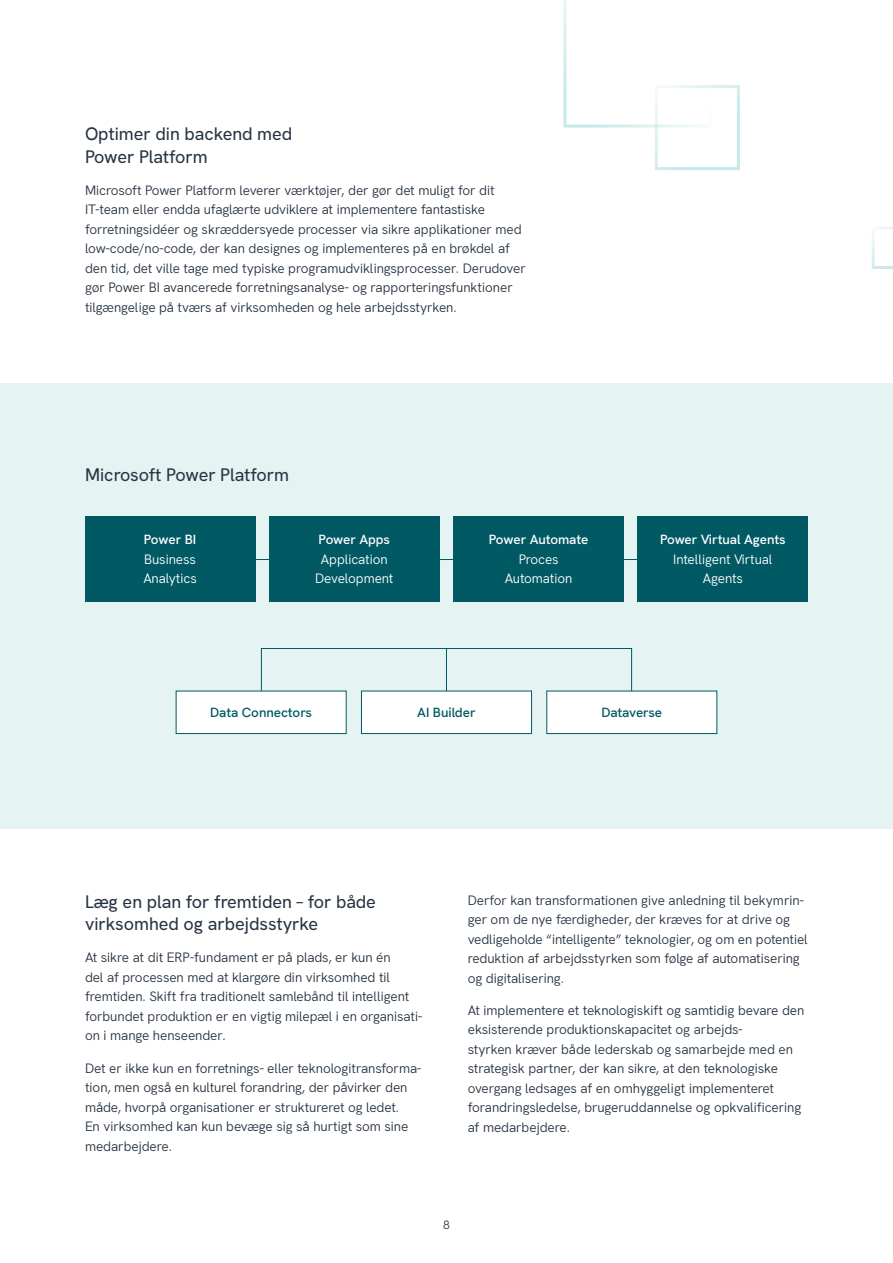
<style>
.page{position:relative;width:893px;height:1263px;background:#fff}
.page>*{position:absolute;margin:0;border:0;box-sizing:border-box;transform-origin:0 0}
.t1{font:500 18px/22.5px "Hanken Grotesk";letter-spacing:-.005em;color:#273442}
.t2{font:13.5px/19.5px "Hanken Grotesk";letter-spacing:-.005em;color:#273442}
.t3{font:13.5px/19.5px "Hanken Grotesk";letter-spacing:-.01em;color:#fff;text-align:center}
.t4{font:600 13.5px "Hanken Grotesk";letter-spacing:-.01em;color:#fff}
.t5{font:600 13.5px "Hanken Grotesk";letter-spacing:-.01em;color:#005963}
.t6{font:12px "Hanken Grotesk";color:#273442}
</style>
<div class="page">
<div style="left:0;top:383px;width:893px;height:445px;background:#e5f4f3"></div>
<hr style="left:248px;top:559px;width:394px;height:1px;background:#005963">
<div style="left:261px;top:648px;width:371px;height:43px;border:1px solid #005963"></div>
<hr style="left:446px;top:648px;width:1px;height:44px;background:#005963">
<svg style="left:563px;top:0;width:140px;height:128px"></svg>
<div style="left:655px;top:85px;width:85px;height:85px;border:3px solid #c2e6e6"></div>
<svg style="left:872px;top:226px;width:21px;height:43px"></svg>
<div style="left:85px;top:517px;width:170px;height:85px;background:#005963"></div>
<div style="left:269px;top:517px;width:170px;height:85px;background:#005963"></div>
<div style="left:454px;top:517px;width:170px;height:85px;background:#005963"></div>
<div style="left:638px;top:517px;width:170px;height:85px;background:#005963"></div>
<div style="left:176px;top:691px;width:170px;height:42px;background:#fff"></div>
<div style="left:176px;top:691px;width:170px;height:43px;border:1px solid #005963"></div>
<div style="left:361px;top:691px;width:170px;height:42px;background:#fff"></div>
<div style="left:361px;top:691px;width:171px;height:43px;border:1px solid #005963"></div>
<div style="left:547px;top:691px;width:170px;height:42px;background:#fff"></div>
<div style="left:546px;top:691px;width:171px;height:43px;border:1px solid #005963"></div>
<h1 class="t1" style="left:85px;top:121px;width:209px">Optimer din backend med<br>Power Platform</h1>
<p class="t2" style="left:85px;top:179px;width:442px">Microsoft Power Platform leverer værktøjer, der gør det muligt for dit IT-team eller endda ufaglærte udviklere at implementere fantastiske forretningsidéer og skræddersyede processer via sikre applikationer med low-code/no-code, der kan designes og implementeres på en brøkdel af den tid, det ville tage med typiske programudviklingsprocesser. Derudover gør Power BI avancerede forretningsanalyse- og rapporteringsfunktioner tilgængelige på tværs af virksomheden og hele arbejdsstyrken.</p>
<h1 class="t1" style="left:85px;top:462px;width:205px">Microsoft Power Platform</h1>
<p class="t4" style="left:144px;top:529px;width:54px">Power BI</p>
<p class="t3" style="left:143px;top:548px;width:55px;text-align:left">Business<br>Analytics</p>
<p class="t4" style="left:319px;top:529px;width:73px">Power Apps</p>
<p class="t3" style="left:315px;top:548px;width:80px">Application<br>Development</p>
<p class="t4" style="left:489px;top:529px;width:101px">Power Automate</p>
<p class="t3" style="left:505px;top:548px;width:69px">Proces<br>Automation</p>
<p class="t4" style="left:660px;top:529px;width:127px">Power Virtual Agents</p>
<p class="t3" style="left:673px;top:548px;width:101px">Intelligent Virtual<br>Agents</p>
<p class="t5" style="left:210px;top:702px;width:103px">Data Connectors</p>
<p class="t5" style="left:417px;top:702px;width:60px">AI Builder</p>
<p class="t5" style="left:601px;top:702px;width:62px">Dataverse</p>
<h1 class="t1" style="left:85px;top:889px;width:292px">Læg en plan for fremtiden – for både virksomhed og arbejdsstyrke</h1>
<p class="t2" style="left:85px;top:947px;width:339px">At sikre at dit ERP-fundament er på plads, er kun én<br>del af processen med at klargøre din virksomhed til fremtiden. Skift fra traditionelt samlebånd til intelligent forbundet produktion er en vigtig milepæl i en organisati&shy;on i mange henseender.</p>
<p class="t2" style="left:85px;top:1057px;width:338px">Det er ikke kun en forretnings- eller teknologitransforma&shy;tion, men også en kulturel forandring, der påvirker den måde, hvorpå organisationer er struktureret og ledet.<br>En virksomhed kan kun bevæge sig så hurtigt som sine medarbejdere.</p>
<p class="t2" style="left:468px;top:889px;width:342px">Derfor kan transformationen give anledning til bekymrin&shy;ger om de nye færdigheder, der kræves for at drive og vedligeholde “intelligente” teknologier, og om en potentiel reduktion af arbejdsstyrken som følge af automatisering og digitalisering.</p>
<p class="t2" style="left:468px;top:999px;width:338px">At implementere et teknologiskift og samtidig bevare den eksisterende produktionskapacitet og arbejds-<br>styrken kræver både lederskab og samarbejde med en strategisk partner, der kan sikre, at den teknologiske overgang ledsages af en omhyggeligt implementeret forandringsledelse, brugeruddannelse og opkvalificering af medarbejdere.</p>
<p class="t6" style="left:443px;top:1215px;width:8px">8</p>
</div>
